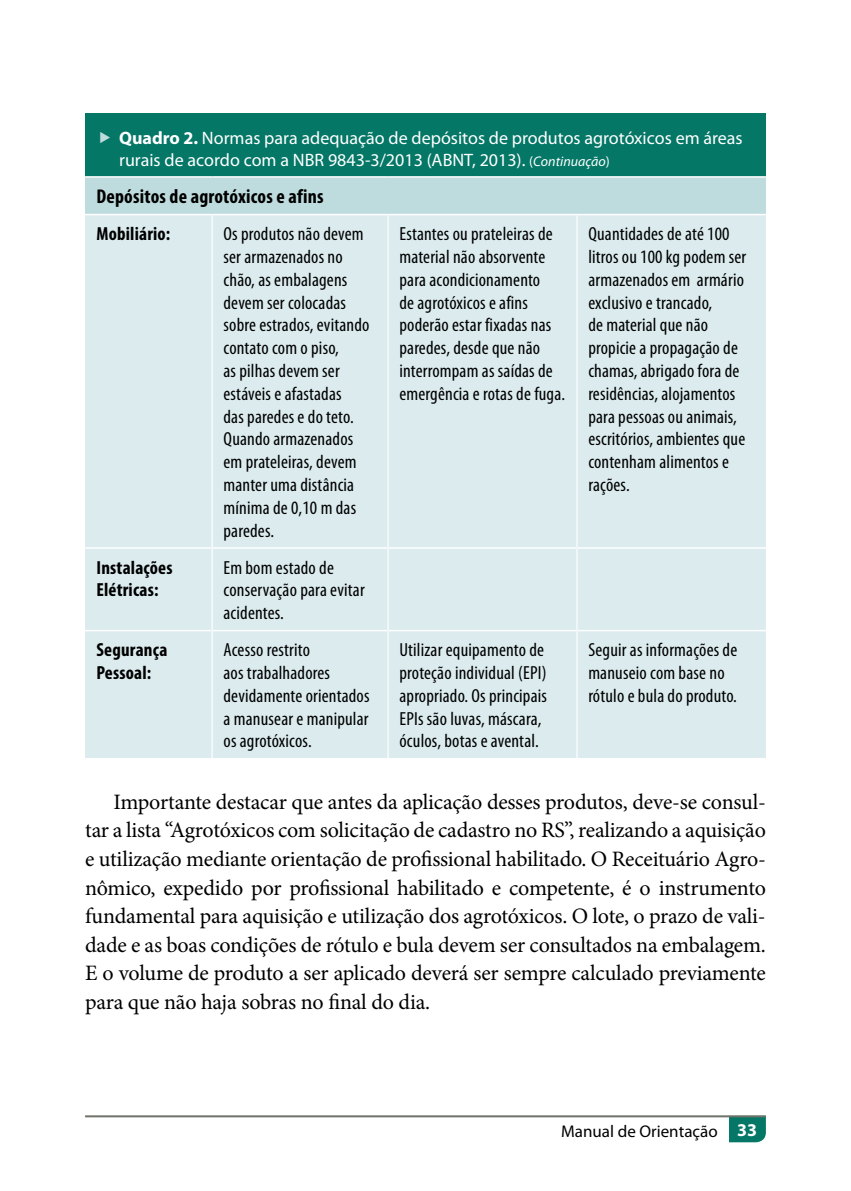
<style>
.page{position:relative;width:851px;height:1191px;background:#fff}
.page>*{position:absolute;margin:0;border:0;box-sizing:border-box;transform-origin:0 0}
.t1{font:22px/28.6px "Minion Pro";letter-spacing:-.01em;color:#000;text-align:justify}
.t2{font:700 condensed 20px "Myriad Pro";letter-spacing:.01em;color:#000}
.t3{font:condensed 19px/22.8px "Myriad Pro";letter-spacing:.01em;color:#000}
.t4{font:700 condensed 19px/22.8px "Myriad Pro";letter-spacing:.01em;color:#000}
.t5{font:18px/21.6px "Myriad Pro";color:#fff}
.t6{font:17px "Myriad Pro";color:#000}
.s1{font-weight:700}
.s2{font-size:14px}
.s3{font-style:italic;font-size:14px}
.s4{font-weight:700;font-size:18px;color:#fff}
</style>
<div class="page">
<div style="left:85px;top:113px;width:680px;height:64px;background:#047766"></div>
<div style="left:85px;top:177px;width:680px;height:38px;background:#bedcde"></div>
<div style="left:85px;top:215px;width:680px;height:543px;background:#dbebee"></div>
<hr style="left:85px;top:547px;width:126px;height:2px;background:#fff">
<hr style="left:213px;top:547px;width:174px;height:2px;background:#fff">
<hr style="left:389px;top:547px;width:187px;height:2px;background:#fff">
<hr style="left:577px;top:547px;width:188px;height:2px;background:#fff">
<hr style="left:85px;top:630px;width:126px;height:1px;background:#fff">
<hr style="left:213px;top:630px;width:174px;height:1px;background:#fff">
<hr style="left:389px;top:630px;width:187px;height:1px;background:#fff">
<hr style="left:577px;top:630px;width:188px;height:1px;background:#fff">
<hr style="left:211px;top:215px;width:2px;height:333px;background:#f8fbfc">
<hr style="left:387px;top:215px;width:2px;height:333px;background:#f8fbfc">
<hr style="left:576px;top:215px;width:1px;height:333px;background:#f8fbfc">
<hr style="left:211px;top:548px;width:2px;height:82px;background:#f8fbfc">
<hr style="left:387px;top:548px;width:2px;height:82px;background:#f8fbfc">
<hr style="left:576px;top:548px;width:1px;height:82px;background:#f8fbfc">
<hr style="left:211px;top:630px;width:2px;height:128px;background:#f8fbfc">
<hr style="left:387px;top:630px;width:2px;height:128px;background:#f8fbfc">
<hr style="left:576px;top:630px;width:1px;height:128px;background:#f8fbfc">
<hr style="left:85px;top:214px;width:127px;height:1px;background:#fff">
<hr style="left:212px;top:214px;width:176px;height:1px;background:#fff">
<hr style="left:388px;top:214px;width:189px;height:1px;background:#fff">
<hr style="left:577px;top:214px;width:188px;height:1px;background:#fff">
<hr style="left:85px;top:176px;width:127px;height:2px;background:#fff">
<hr style="left:212px;top:176px;width:176px;height:2px;background:#fff">
<hr style="left:388px;top:176px;width:189px;height:2px;background:#fff">
<hr style="left:577px;top:176px;width:188px;height:2px;background:#fff">
<svg style="left:729px;top:1117px;width:36px;height:25px"></svg>
<hr style="left:85px;top:1115px;width:680px;height:2px;background:#6e7269">
<p class="t5" style="left:119px;top:127px;width:625px"><span class="s1">Quadro 2.</span> Normas para adequação de depósitos de produtos agrotóxicos em áreas rurais de acordo com a NBR 9843-3/2013 (ABNT, 2013). <span class="s2">(</span><span class="s3">Continuação</span><span class="s2">)</span></p>
<p class="t2" style="left:96px;top:184px;width:228px">Depósitos de agrotóxicos e afins</p>
<p class="t4" style="left:96px;top:222px;width:75px">Mobiliário:</p>
<p class="t3" style="left:223px;top:222px;width:147px">Os produtos não devem ser armazenados no chão, as embalagens devem ser colocadas sobre estrados, evitando contato com o piso,<br>as pilhas devem ser estáveis e afastadas<br>das paredes e do teto.<br>Quando armazenados em prateleiras, devem manter uma distância mínima de 0,10 m das paredes.</p>
<p class="t3" style="left:399px;top:222px;width:167px">Estantes ou prateleiras de material não absorvente para acondicionamento<br>de agrotóxicos e afins poderão estar fixadas nas paredes, desde que não interrompam as saídas de emergência e rotas de fuga.</p>
<p class="t3" style="left:588px;top:222px;width:159px">Quantidades de até 100 litros ou 100 kg podem ser armazenados em armário exclusivo e trancado,<br>de material que não propicie a propagação de chamas, abrigado fora de residências, alojamentos para pessoas ou animais, escritórios, ambientes que contenham alimentos e rações.</p>
<p class="t4" style="left:96px;top:555px;width:78px">Instalações<br>Elétricas:</p>
<p class="t3" style="left:223px;top:556px;width:143px">Em bom estado de conservação para evitar acidentes.</p>
<p class="t4" style="left:96px;top:638px;width:72px">Segurança<br>Pessoal:</p>
<p class="t3" style="left:223px;top:638px;width:147px">Acesso restrito<br>aos trabalhadores devidamente orientados a manusear e manipular os agrotóxicos.</p>
<p class="t3" style="left:399px;top:638px;width:149px">Utilizar equipamento de proteção individual (EPI) apropriado. Os principais<br>EPIs são luvas, máscara, óculos, botas e avental.</p>
<p class="t3" style="left:588px;top:638px;width:150px">Seguir as informações de manuseio com base no rótulo e bula do produto.</p>
<p class="t1" style="left:85px;top:787px;width:682px;text-indent:28px">Importante destacar que antes da aplicação desses produtos, deve-se consul&shy;tar a lista “Agrotóxicos com solicitação de cadastro no RS”, realizando a aquisição e utilização mediante orientação de profissional habilitado. O Receituário Agro&shy;nômico, expedido por profissional habilitado e competente, é o instrumento fundamental para aquisição e utilização dos agrotóxicos. O lote, o prazo de vali&shy;dade e as boas condições de rótulo e bula devem ser consultados na embalagem.<br>E o volume de produto a ser aplicado deverá ser sempre calculado previamente para que não haja sobras no final do dia.</p>
<p class="t6" style="left:561px;top:1120px;width:197px">Manual de Orientação <span class="s4">33</span></p>
</div>
